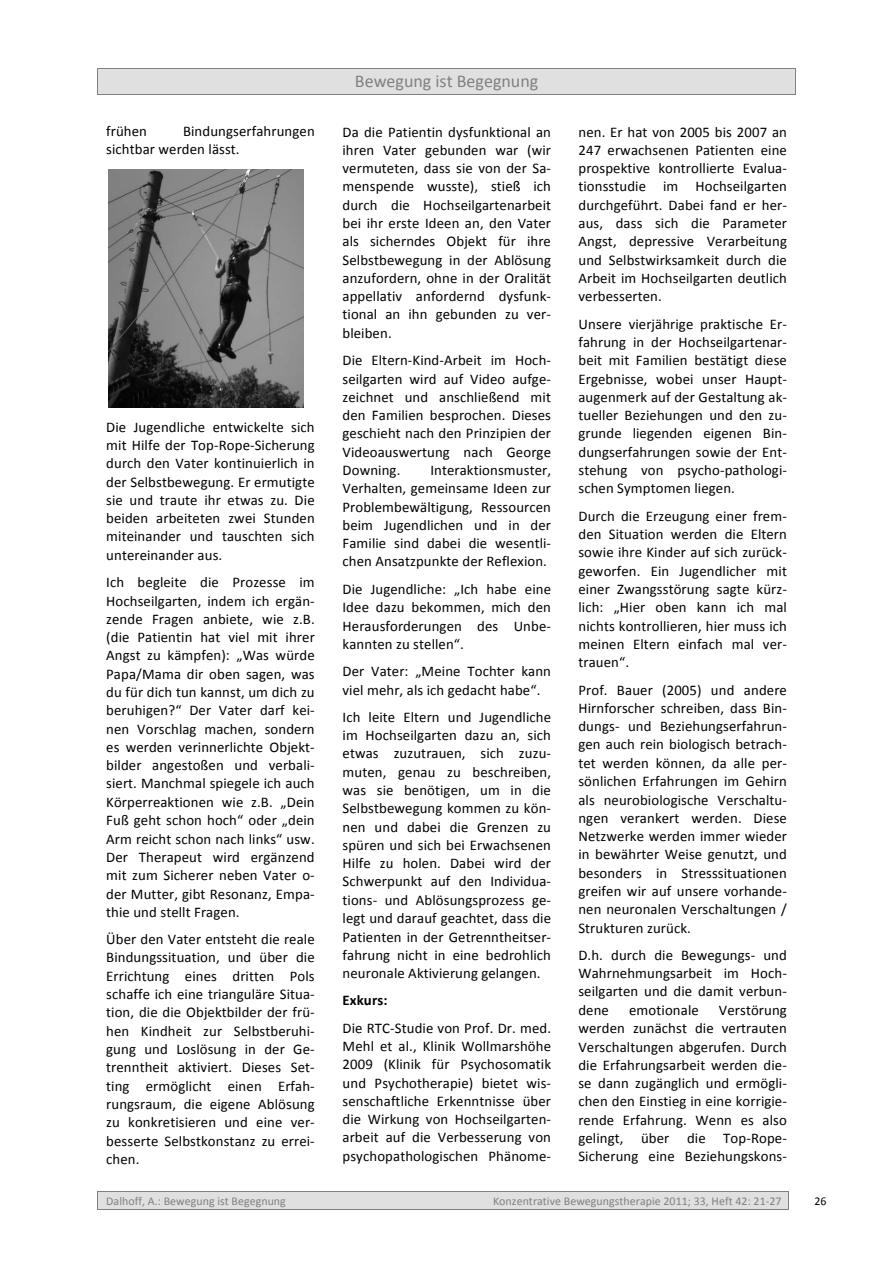
<style>
.page{position:relative;width:893px;height:1263px;background:#fff}
.page>*{position:absolute;margin:0;border:0;box-sizing:border-box;transform-origin:0 0}
.t1{font:18px "Calibri";color:#808080}
.t2{font:14.7px/18.3px "Calibri";letter-spacing:.01em;color:#000;text-align:justify}
.t3{font:700 14.7px "Calibri";letter-spacing:.01em;color:#000}
.t4{font:11.85px "Calibri";letter-spacing:.005em;color:#808080}
.t5{font:11.85px "Calibri";color:#000}
</style>
<div class="page">
<div style="left:98px;top:69px;width:697px;height:25px;background:#e0e0e0"></div>
<hr style="left:98px;top:68px;width:697px;height:1px;background:#808080">
<hr style="left:98px;top:94px;width:697px;height:1px;background:#808080">
<svg style="left:795px;top:68px;width:1px;height:27px"></svg>
<div style="left:98px;top:1192px;width:689px;height:18px;background:#e0e0e0"></div>
<hr style="left:98px;top:1191px;width:689px;height:1px;background:#808080">
<hr style="left:98px;top:1210px;width:689px;height:1px;background:#808080">
<svg style="left:787px;top:1191px;width:1px;height:19px"></svg>
<img style="left:109px;top:169px;width:195px;height:238px">
<p class="t2" style="left:106px;top:122px;width:42px">frühen</p>
<p class="t2" style="left:106px;top:122px;width:210px;text-indent:77px">Bindungserfahrungen sichtbar werden lässt.</p>
<p class="t2" style="left:106px;top:417px;width:210px">Die Jugendliche entwickelte sich mit Hilfe der Top--‐Rope--‐Sicherung durch den Vater kontinuierlich in der Selbstbewegung. Er ermutigte sie und traute ihr etwas zu. Die beiden arbeiteten zwei Stunden miteinander und tauschten sich untereinander aus.</p>
<p class="t2" style="left:106px;top:573px;width:210px">Ich begleite die Prozesse im Hochseilgarten, indem ich ergän--‐ zende Fragen anbiete, wie z.B. (die Patientin hat viel mit ihrer Angst zu kämpfen): „Was würde Papa/Mama dir oben sagen, was du für dich tun kannst, um dich zu beruhigen?“ Der Vater darf kei--‐ nen Vorschlag machen, sondern es werden verinnerlichte Objekt--‐ bilder angestoßen und verbali--‐ siert. Manchmal spiegele ich auch Körperreaktionen wie z.B. „Dein Fuß geht schon hoch“ oder „dein Arm reicht schon nach links“ usw.<br>Der Therapeut wird ergänzend mit zum Sicherer neben Vater o--‐ der Mutter, gibt Resonanz, Empa--‐ thie und stellt Fragen.</p>
<p class="t2" style="left:106px;top:930px;width:210px">Über den Vater entsteht die reale Bindungssituation, und über die Errichtung eines dritten Pols schaffe ich eine trianguläre Situa--‐ tion, die die Objektbilder der frü--‐ hen Kindheit zur Selbstberuhi--‐ gung und Loslösung in der Ge--‐ trenntheit aktiviert. Dieses Set--‐ ting ermöglicht einen Erfah--‐ rungsraum, die eigene Ablösung zu konkretisieren und eine ver--‐ besserte Selbstkonstanz zu errei--‐ chen.</p>
<p class="t1" style="left:355px;top:70px;width:185px">Bewegung ist Begegnung</p>
<p class="t2" style="left:342px;top:122px;width:210px">Da die Patientin dysfunktional an ihren Vater gebunden war (wir vermuteten, dass sie von der Sa--‐ menspende wusste), stieß ich durch die Hochseilgartenarbeit bei ihr erste Ideen an, den Vater als sicherndes Objekt für ihre Selbstbewegung in der Ablösung anzufordern, ohne in der Oralität appellativ anfordernd dysfunk--‐ tional an ihn gebunden zu ver--‐ bleiben.</p>
<p class="t2" style="left:342px;top:351px;width:210px">Die Eltern--‐Kind--‐Arbeit im Hoch--‐ seilgarten wird auf Video aufge--‐ zeichnet und anschließend mit den Familien besprochen. Dieses geschieht nach den Prinzipien der Videoauswertung nach George Downing.</p>
<p class="t2" style="left:342px;top:461px;width:210px;text-indent:88px">Interaktionsmuster, Verhalten, gemeinsame Ideen zur Problembewältigung, Ressourcen beim Jugendlichen und in der Familie sind dabei die wesentli--‐ chen Ansatzpunkte der Reflexion.</p>
<p class="t2" style="left:342px;top:580px;width:210px">Die Jugendliche: „Ich habe eine Idee dazu bekommen, mich den Herausforderungen des Unbe--‐ kannten zu stellen“.</p>
<p class="t2" style="left:342px;top:662px;width:210px">Der Vater: „Meine Tochter kann viel mehr, als ich gedacht habe“.</p>
<p class="t2" style="left:342px;top:707px;width:210px">Ich leite Eltern und Jugendliche im Hochseilgarten dazu an, sich etwas zuzutrauen, sich zuzu--‐ muten, genau zu beschreiben, was sie benötigen, um in die Selbstbewegung kommen zu kön--‐ nen und dabei die Grenzen zu spüren und sich bei Erwachsenen Hilfe zu holen. Dabei wird der Schwerpunkt auf den Individua--‐ tions--‐ und Ablösungsprozess ge--‐ legt und darauf geachtet, dass die Patienten in der Getrenntheitser--‐ fahrung nicht in eine bedrohlich neuronale Aktivierung gelangen.</p>
<p class="t3" style="left:342px;top:991px;width:46px">Exkurs:</p>
<p class="t2" style="left:342px;top:1019px;width:210px">Die RTC--‐Studie von Prof. Dr. med.<br>Mehl et al., Klinik Wollmarshöhe 2009 (Klinik für Psychosomatik und Psychotherapie) bietet wis--‐ senschaftliche Erkenntnisse über die Wirkung von Hochseilgarten--‐ arbeit auf die Verbesserung von psychopathologischen Phänome--‐</p>
<p class="t2" style="left:578px;top:122px;width:210px">nen. Er hat von 2005 bis 2007 an 247 erwachsenen Patienten eine prospektive kontrollierte Evalua--‐ tionsstudie im Hochseilgarten durchgeführt. Dabei fand er her--‐ aus, dass sich die Parameter Angst, depressive Verarbeitung und Selbstwirksamkeit durch die Arbeit im Hochseilgarten deutlich verbesserten.</p>
<p class="t2" style="left:578px;top:314px;width:210px">Unsere vierjährige praktische Er--‐ fahrung in der Hochseilgartenar--‐ beit mit Familien bestätigt diese Ergebnisse, wobei unser Haupt--‐ augenmerk auf der Gestaltung ak--‐ tueller Beziehungen und den zu--‐ grunde liegenden eigenen Bin--‐ dungserfahrungen sowie der Ent--‐ stehung von psycho--‐pathologi--‐ schen Symptomen liegen.</p>
<p class="t2" style="left:578px;top:507px;width:210px">Durch die Erzeugung einer frem--‐ den Situation werden die Eltern sowie ihre Kinder auf sich zurück--‐ geworfen. Ein Jugendlicher mit einer Zwangsstörung sagte kürz--‐ lich: „Hier oben kann ich mal nichts kontrollieren, hier muss ich meinen Eltern einfach mal ver--‐ trauen“.</p>
<p class="t2" style="left:578px;top:681px;width:210px">Prof. Bauer (2005) und andere Hirnforscher schreiben, dass Bin--‐ dungs--‐ und Beziehungserfahrun--‐ gen auch rein biologisch betrach--‐ tet werden können, da alle per--‐ sönlichen Erfahrungen im Gehirn als neurobiologische Verschaltu--‐ ngen verankert werden. Diese Netzwerke werden immer wieder in bewährter Weise genutzt, und besonders in Stresssituationen greifen wir auf unsere vorhande--‐ nen neuronalen Verschaltungen / Strukturen zurück.</p>
<p class="t2" style="left:578px;top:946px;width:210px">D.h. durch die Bewegungs--‐ und Wahrnehmungsarbeit im Hoch--‐ seilgarten und die damit verbun--‐ dene</p>
<p class="t2" style="left:629px;top:1001px;width:71px">emotionale</p>
<p class="t2" style="left:578px;top:1001px;width:210px;text-indent:140px">Verstörung werden zunächst die vertrauten Verschaltungen abgerufen. Durch die Erfahrungsarbeit werden die--‐ se dann zugänglich und ermögli--‐ chen den Einstieg in eine korrigie--‐ rende Erfahrung. Wenn es also gelingt, über die Top--‐Rope--‐ Sicherung eine Beziehungskons--‐</p>
<p class="t4" style="left:106px;top:1194px;width:181px">Dalhoff, A.: Bewegung ist Begegnung</p>
<p class="t4" style="left:493px;top:1194px;width:290px">Konzentrative Bewegungstherapie 2011; 33, Heft 42: 21--‐27</p>
<p class="t5" style="left:814px;top:1193px;width:14px">26</p>
</div>
